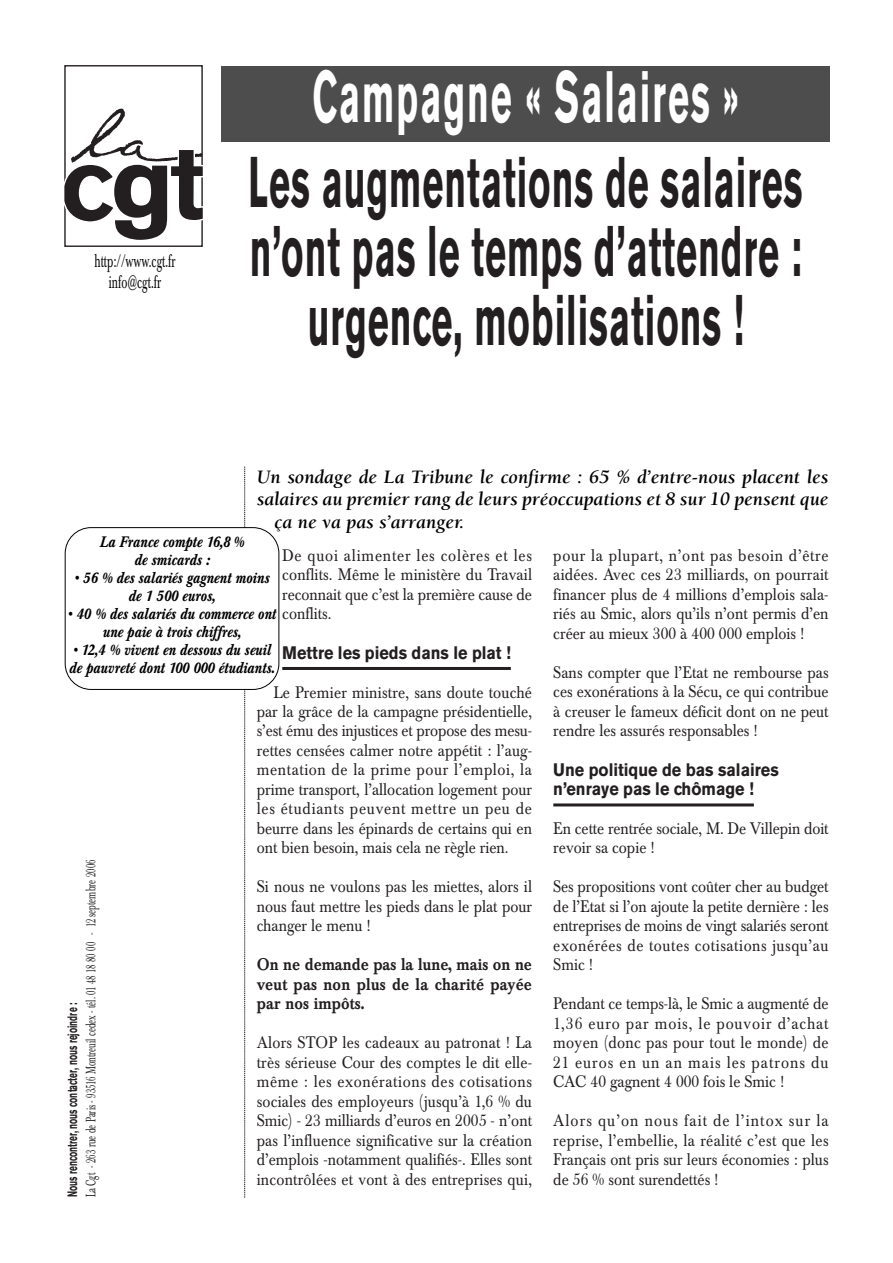
<style>
.page{position:relative;width:893px;height:1263px;background:#fff}
.page>*{position:absolute;margin:0;border:0;box-sizing:border-box;transform-origin:0 0}
.t1{font:700 72px "Akzidenz Grotesk BE";letter-spacing:.055em;color:#fff;scale:.5 1}
.t2{font:700 70.95px/69px "Akzidenz Grotesk BE";letter-spacing:.03em;color:#231f20;text-align:center;scale:.51 1}
.t3{font:italic 700 19.5px "Berkeley";color:#000}
.t4{font:700 18px/19.5px "Akzidenz Grotesk BE";color:#231f20;scale:.9 1}
.t5{font:18px/21px "Baskerville BE";color:#000;text-align:center;scale:.61 1}
.t6{font:16.5px/19.5px "Baskerville BE";color:#231f20;text-align:justify;scale:.9 1}
.t7{font:500 16.5px/19.5px "Baskerville BE";letter-spacing:.005em;color:#231f20;text-align:justify;scale:.9 1}
.t8{font:italic 500 15px/18px "Baskerville BE";color:#000;text-align:center;scale:.9 1}
.t9{font:13.5px/18px "Baskerville BE";color:#231f20;scale:.61 1}
.s1{font-weight:400;font-style:normal;font-size:16.5px;color:#231f20}
.s2{font-family:"Akzidenz Grotesk BE";font-weight:700}
</style>
<div class="page">
<svg style="left:244px;top:467px;width:1px;height:731px"></svg>
<hr style="left:282px;top:667px;width:229px;height:3px;background:#231f20">
<hr style="left:553px;top:803px;width:200px;height:3px;background:#231f20">
<svg style="left:64px;top:65px;width:139px;height:182px"></svg>
<div style="left:221px;top:66px;width:608px;height:76px;background:#4d4d4d"></div>
<div style="left:66px;top:528px;width:212px;height:161px;background:#fff;border-radius:26px"></div>
<div style="left:65px;top:527px;width:214px;height:163px;border:1px solid #000;border-radius:26px"></div>
<p class="t5" style="left:94px;top:252px;width:134px">http://www.cgt.fr info@cgt.fr</p>
<p class="t1" style="left:312px;top:71px;width:853px">Campagne « Salaires »</p>
<p class="t2" style="left:248px;top:154px;width:1087px">Les augmentations de salaires n’ont pas le temps d’attendre : urgence, mobilisations !</p>
<p class="t3" style="left:257px;top:469px;width:573px">Un sondage de La Tribune le confirme : 65 % d’entre-nous placent les</p>
<p class="t3" style="left:257px;top:492px;width:573px">salaires au premier rang de leurs préoccupations et 8 sur 10 pensent que</p>
<p class="t3" style="left:275px;top:514px;width:191px">ça ne va pas s’arranger.</p>
<p class="t8" style="left:100px;top:534px;width:162px">La France compte 16,8 % de smicards :</p>
<p class="t8" style="left:74px;top:570px;width:218px">• 56 % des salariés gagnent moins de 1 500 euros,</p>
<p class="t8" style="left:103px;top:624px;width:155px">une paie à trois chiffres,</p>
<p class="t8" style="left:69px;top:642px;width:230px;text-align:left">• 12,4 % vivent en dessous du seuil de pauvreté dont 100 000 étudiants.</p>
<p class="t6" style="left:282px;top:547px;width:279px">De quoi alimenter les colères et les conflits. Même le ministère du Travail reconnait que c’est la première cause de</p>
<p class="t8" style="left:68px;top:606px;width:294px">• 40 % des salariés du commerce ont <span class="s1">conflits.</span></p>
<p class="t4" style="left:282px;top:644px;width:255px">Mettre les pieds dans le plat !</p>
<p class="t6" style="left:257px;top:684px;width:307px;text-indent:17px">Le Premier ministre, sans doute touché par la grâce de la campagne présidentielle, s’est ému des injustices et propose des mesu&shy;rettes censées calmer notre appétit : l’aug&shy;mentation de la prime pour l’emploi, la prime transport, l’allocation logement pour les étudiants peuvent mettre un peu de beurre dans les épinards de certains qui en ont bien besoin, mais cela ne règle rien.</p>
<p class="t6" style="left:257px;top:879px;width:307px">Si nous ne voulons pas les miettes, alors il nous faut mettre les pieds dans le plat pour changer le menu !</p>
<p class="t7" style="left:257px;top:957px;width:307px">On ne demande pas la lune, mais on ne veut pas non plus de la charité payée par nos impôts.</p>
<p class="t6" style="left:257px;top:1035px;width:307px">Alors STOP les cadeaux au patronat ! La très sérieuse Cour des comptes le dit elle&shy;même : les exonérations des cotisations sociales des employeurs (jusqu’à 1,6 % du Smic) - 23 milliards d’euros en 2005 - n’ont pas l’influence significative sur la création d’emplois -notamment qualifiés-. Elles sont incontrôlées et vont à des entreprises qui,</p>
<p class="t9" style="left:65px;top:1197px;width:555px;rotate:-90deg"><span class="s2">Nous rencontrer, nous contacter, nous rejoindre :<br></span>La Cgt - 263 rue de Paris - 93516 Montreuil cedex - tél. 01 48 18 80 00 - 12 septembre 2006</p>
<p class="t6" style="left:553px;top:547px;width:307px">pour la plupart, n’ont pas besoin d’être aidées. Avec ces 23 milliards, on pourrait financer plus de 4 millions d’emplois sala&shy;riés au Smic, alors qu’ils n’ont permis d’en créer au mieux 300 à 400 000 emplois !</p>
<p class="t6" style="left:553px;top:664px;width:307px">Sans compter que l’Etat ne rembourse pas ces exonérations à la Sécu, ce qui contribue à creuser le fameux déficit dont on ne peut rendre les assurés responsables !</p>
<p class="t4" style="left:553px;top:761px;width:252px">Une politique de bas salaires n’enraye pas le chômage !</p>
<p class="t6" style="left:553px;top:820px;width:307px">En cette rentrée sociale, M. De Villepin doit revoir sa copie !</p>
<p class="t6" style="left:553px;top:879px;width:307px">Ses propositions vont coûter cher au budget de l’Etat si l’on ajoute la petite dernière : les entreprises de moins de vingt salariés seront exonérées de toutes cotisations jusqu’au Smic !</p>
<p class="t6" style="left:553px;top:996px;width:307px">Pendant ce temps-là, le Smic a augmenté de 1,36 euro par mois, le pouvoir d’achat moyen (donc pas pour tout le monde) de 21 euros en un an mais les patrons du CAC 40 gagnent 4 000 fois le Smic !</p>
<p class="t6" style="left:553px;top:1113px;width:307px">Alors qu’on nous fait de l’intox sur la reprise, l’embellie, la réalité c’est que les Français ont pris sur leurs économies : plus de 56 % sont surendettés !</p>
</div>
